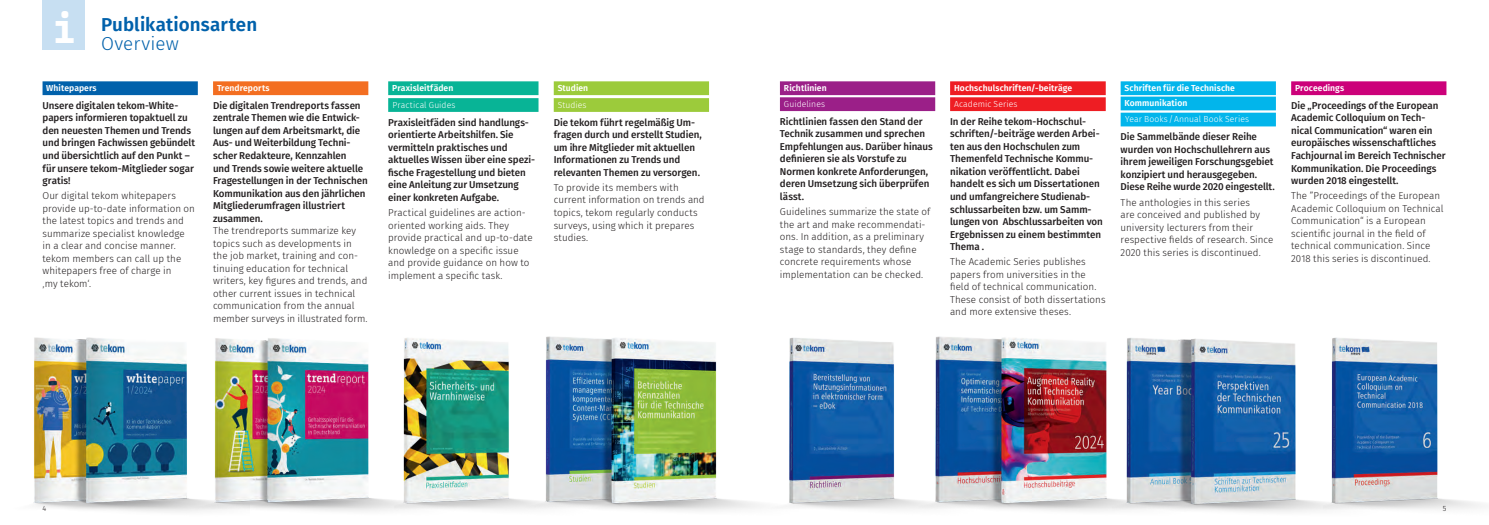
<style>
.page{position:relative;width:1489px;height:525px;background:#fff}
.page>*{position:absolute;margin:0;border:0;box-sizing:border-box;transform-origin:0 0}
.t1{font:700 42.62px "IBM Plex Mono";color:#fff;scale:.91 1}
.t2{font:600 18.75px "Fira Sans";letter-spacing:.005em;color:#0161ab}
.t3{font:300 18.75px "Fira Sans";letter-spacing:.01em;color:#0161ab}
.t4{font:500 10px/12.5px "Fira Sans";letter-spacing:-.005em;color:#231f20}
.t5{font:300 10px/12.5px "Fira Sans";color:#231f20}
.t6{font:600 8.75px/15.2px "Fira Sans";letter-spacing:.01em;color:#fff}
.t7{font:300 8.75px "Fira Sans";letter-spacing:.005em;color:#fff}
.t8{font:300 7.5px "Fira Sans";color:#231f20}
.s1{font-weight:600;font-size:8.75px;color:#fff}
</style>
<div class="page">
<img style="left:817px;top:339px;width:101px;height:171px">
<div style="left:43px;top:81px;width:155px;height:14px;background:#0161ab"></div>
<div style="left:780px;top:81px;width:155px;height:14px;background:#9b1f88"></div>
<div style="left:780px;top:97px;width:155px;height:14px;background:#9b1f88"></div>
<img style="left:456px;top:341px;width:56px;height:169px">
<img style="left:512px;top:336px;width:305px;height:175px">
<img style="left:1422px;top:342px;width:60px;height:168px">
<img style="left:918px;top:336px;width:194px;height:175px">
<img style="left:1112px;top:337px;width:310px;height:175px">
<img style="left:33px;top:337px;width:149px;height:175px">
<img style="left:182px;top:338px;width:274px;height:174px">
<div style="left:43px;top:0;width:42px;height:50px;background:#c7dff2"></div>
<div style="left:213px;top:81px;width:155px;height:14px;background:#f36e21"></div>
<div style="left:388px;top:81px;width:150px;height:14px;background:#08b496"></div>
<div style="left:388px;top:98px;width:150px;height:14px;background:#08b496"></div>
<div style="left:553px;top:81px;width:156px;height:14px;background:#9ccb3b"></div>
<div style="left:553px;top:98px;width:156px;height:14px;background:#9ccb3b"></div>
<div style="left:950px;top:81px;width:155px;height:14px;background:#ee1d23"></div>
<div style="left:950px;top:97px;width:155px;height:14px;background:#ee1d23"></div>
<div style="left:1120px;top:81px;width:155px;height:14px;background:#02b5eb"></div>
<div style="left:1120px;top:96px;width:155px;height:14px;background:#02b5eb"></div>
<div style="left:1120px;top:113px;width:155px;height:13px;background:#02b5eb"></div>
<div style="left:1290px;top:81px;width:156px;height:14px;background:#cc017a"></div>
<h1 class="t1" style="left:52px;top:-6px;width:27px">i</h1>
<h2 class="t2" style="left:101px;top:9px;width:158px">Publikationsarten</h2>
<h2 class="t3" style="left:101px;top:30px;width:79px">Overview</h2>
<p class="t6" style="left:46px;top:80px;width:52px">Whitepapers</p>
<p class="t4" style="left:43px;top:99px;width:154px">Unsere digitalen tekom-White&shy;papers informieren topaktuell zu den neuesten Themen und Trends und bringen Fachwissen gebündelt und übersichtlich auf den Punkt – für unsere tekom-Mitglieder sogar gratis!</p>
<p class="t5" style="left:43px;top:189px;width:154px">Our digital tekom whitepapers provide up-to-date information on the latest topics and trends and summarize specialist knowledge in a clear and concise manner. tekom members can call up the whitepapers free of charge in<br>‚my tekom‘.</p>
<p class="t6" style="left:217px;top:80px;width:54px">Trendreports</p>
<p class="t4" style="left:213px;top:99px;width:156px">Die digitalen Trendreports fassen zentrale Themen wie die Entwick&shy;lungen auf dem Arbeitsmarkt, die<br>Aus- und Weiterbildung Techni&shy;scher Redakteure, Kennzahlen<br>und Trends sowie weitere aktuelle<br>Fragestellungen in der Technischen<br>Kommunikation aus den jährlichen<br>Mitgliederumfragen illustriert zusammen.</p>
<p class="t5" style="left:213px;top:224px;width:156px">The trendreports summarize key topics such as developments in the job market, training and con&shy;tinuing education for technical writers, key figures and trends, and other current issues in technical communication from the annual member surveys in illustrated form.</p>
<p class="t6" style="left:392px;top:80px;width:63px">Praxisleitfäden</p>
<p class="t7" style="left:392px;top:99px;width:64px">Practical Guides</p>
<p class="t4" style="left:388px;top:115px;width:148px">Praxisleitfäden sind handlungs&shy;orientierte Arbeitshilfen. Sie vermitteln praktisches und aktuelles Wissen über eine spezi&shy;fische Fragestellung und bieten eine Anleitung zur Umsetzung einer konkreten Aufgabe.</p>
<p class="t5" style="left:388px;top:206px;width:146px">Practical guidelines are action&shy;oriented working aids. They provide practical and up-to-date knowledge on a specific issue and provide guidance on how to implement a specific task.</p>
<p class="t6" style="left:557px;top:80px;width:32px">Studien</p>
<p class="t7" style="left:557px;top:99px;width:30px">Studies</p>
<p class="t4" style="left:553px;top:115px;width:149px">Die tekom führt regelmäßig Um&shy;fragen durch und erstellt Studien, um ihre Mitglieder mit aktuellen<br>Informationen zu Trends und relevanten Themen zu versorgen.</p>
<p class="t5" style="left:553px;top:181px;width:152px">To provide its members with current information on trends and topics, tekom regularly conducts surveys, using which it prepares studies.</p>
<p class="t6" style="left:784px;top:80px;width:44px">Richtlinien</p>
<p class="t7" style="left:784px;top:98px;width:43px">Guidelines</p>
<p class="t4" style="left:780px;top:115px;width:154px">Richtlinien fassen den Stand der<br>Technik zusammen und sprechen<br>Empfehlungen aus. Darüber hinaus definieren sie als Vorstufe zu<br>Normen konkrete Anforderungen, deren Umsetzung sich überprüfen lässt.</p>
<p class="t5" style="left:780px;top:205px;width:152px">Guidelines summarize the state of the art and make recommendati&shy;ons. In addition, as a preliminary stage to standards, they define concrete requirements whose implementation can be checked.</p>
<p class="t6" style="left:954px;top:80px;width:120px">Hochschulschriften/-beiträge</p>
<p class="t7" style="left:954px;top:98px;width:65px">Academic Series</p>
<p class="t4" style="left:950px;top:115px;width:154px">In der Reihe tekom-Hochschul&shy;schriften/-beiträge werden Arbei&shy;ten aus den Hochschulen zum<br>Themenfeld Technische Kommu&shy;nikation veröffentlicht. Dabei handelt es sich um Dissertationen und umfangreichere Studienab&shy;schlussarbeiten bzw. um Samm&shy;lungen von Abschlussarbeiten von<br>Ergebnissen zu einem bestimmten<br>Thema .</p>
<p class="t5" style="left:950px;top:255px;width:157px">The Academic Series publishes papers from universities in the field of technical communication.<br>These consist of both dissertations and more extensive theses.<span class="s1">für die</span></p>
<p class="t6" style="left:1124px;top:80px;width:112px">Schriften für die Technische<br>Kommunikation</p>
<p class="t7" style="left:1125px;top:113px;width:125px">Year Books/Annual Book Series</p>
<p class="t4" style="left:1120px;top:130px;width:156px">Die Sammelbände dieser Reihe wurden von Hochschullehrern aus ihrem jeweiligen Forschungsgebiet konzipiert und herausgegeben.<br>Diese Reihe wurde 2020 eingestellt.</p>
<p class="t5" style="left:1120px;top:195px;width:154px">The anthologies in this series<br>are conceived and published by university lecturers from their respective fields of research. Since 2020 this series is discontinued.</p>
<p class="t6" style="left:1294px;top:80px;width:51px">Proceedings</p>
<p class="t4" style="left:1290px;top:99px;width:156px">Die „Proceedings of the European<br>Academic Colloquium on Tech&shy;nical Communication“ waren ein europäisches wissenschaftliches<br>Fachjournal im Bereich Technischer<br>Kommunikation. Die Proceedings wurden 2018 eingestellt.</p>
<p class="t5" style="left:1290px;top:189px;width:154px">The ”Proceedings of the European Academic Colloquium on Technical Communication“ is a European scientific journal in the field of technical communication. Since 2018 this series is discontinued.</p>
<p class="t8" style="left:43px;top:502px;width:5px">4</p>
<p class="t8" style="left:1442px;top:502px;width:5px">5</p>
</div>
